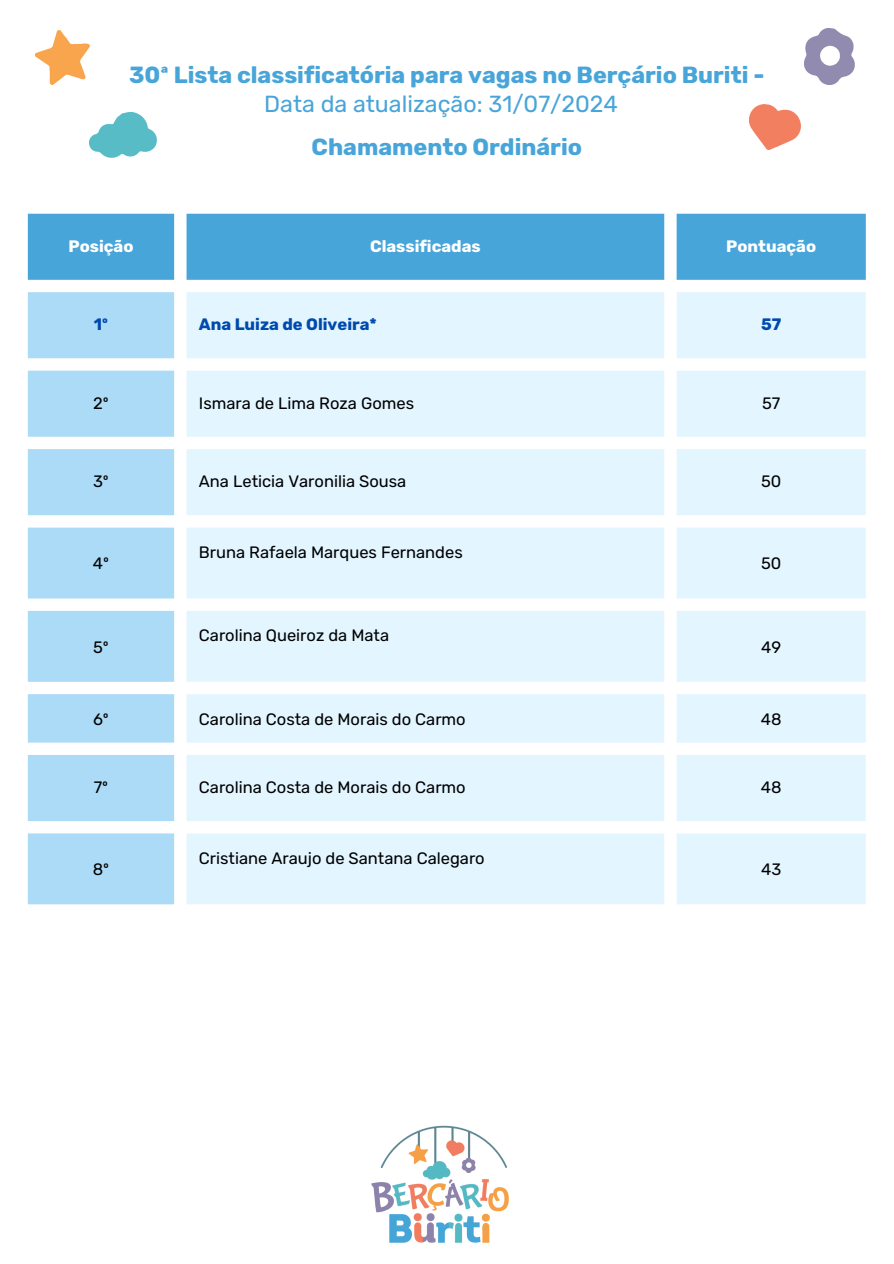
<style>
.page{position:relative;width:894px;height:1264px;background:#fff}
.page>*{position:absolute;margin:0;border:0;box-sizing:border-box;transform-origin:0 0}
.t1{font:700 23.25px/28.2px "Rubik";color:#48a5d9;text-align:center}
.t2{font:16.5px "Rubik";color:#000}
.t3{font:700 16.5px "Rubik";color:#fff}
.t4{font:700 16.5px "Rubik";color:#004aad}
.s1{font-weight:400}
</style>
<div class="page">
<img style="left:371px;top:1125px;width:138px;height:118px">
<div style="left:28px;top:214px;width:837px;height:66px;background:#48a5d9"></div>
<svg style="left:28px;top:292px;width:146px;height:612px;background:#b6e0f7"></svg>
<svg style="left:186px;top:292px;width:679px;height:612px;fill:#e3f5ff"></svg>
<img style="left:89px;top:113px;width:68px;height:45px">
<img style="left:35px;top:30px;width:54px;height:54px">
<img style="left:749px;top:105px;width:51px;height:45px">
<img style="left:804px;top:29px;width:50px;height:56px">
<p class="t1" style="left:129px;top:61px;width:636px">30ª Lista classificatória para vagas no Berçário Buriti -<br><span class="s1">Data da atualização: 31/07/2024</span></p>
<p class="t1" style="left:311px;top:133px;width:272px">Chamamento Ordinário</p>
<p class="t3" style="left:68px;top:236px;width:66px">Posição</p>
<p class="t3" style="left:370px;top:236px;width:112px">Classificadas</p>
<p class="t3" style="left:726px;top:236px;width:91px">Pontuação</p>
<h1 class="t4" style="left:94px;top:315px;width:16px">1º</h1>
<p class="t4" style="left:199px;top:315px;width:179px">Ana Luiza de Oliveira*</p>
<p class="t4" style="left:760px;top:315px;width:22px">57</p>
<p class="t2" style="left:93px;top:393px;width:17px">2º</p>
<p class="t2" style="left:199px;top:393px;width:217px">Ismara de Lima Roza Gomes</p>
<p class="t2" style="left:761px;top:393px;width:20px">57</p>
<p class="t2" style="left:93px;top:472px;width:17px">3º</p>
<p class="t2" style="left:199px;top:472px;width:209px">Ana Leticia Varonilia Sousa</p>
<p class="t2" style="left:760px;top:472px;width:22px">50</p>
<p class="t2" style="left:93px;top:554px;width:18px">4º</p>
<p class="t2" style="left:93px;top:637px;width:17px">5º</p>
<p class="t2" style="left:199px;top:542px;width:265px">Bruna Rafaela Marques Fernandes</p>
<p class="t2" style="left:199px;top:626px;width:192px">Carolina Queiroz da Mata</p>
<p class="t2" style="left:760px;top:554px;width:22px">50</p>
<p class="t2" style="left:761px;top:637px;width:22px">49</p>
<p class="t2" style="left:93px;top:709px;width:17px">6º</p>
<p class="t2" style="left:199px;top:709px;width:268px">Carolina Costa de Morais do Carmo</p>
<p class="t2" style="left:760px;top:709px;width:22px">48</p>
<p class="t2" style="left:94px;top:777px;width:16px">7º</p>
<p class="t2" style="left:199px;top:777px;width:268px">Carolina Costa de Morais do Carmo</p>
<p class="t2" style="left:760px;top:777px;width:22px">48</p>
<p class="t2" style="left:93px;top:859px;width:18px">8º</p>
<p class="t2" style="left:199px;top:848px;width:287px">Cristiane Araujo de Santana Calegaro</p>
<p class="t2" style="left:760px;top:859px;width:22px">43</p>
</div>
